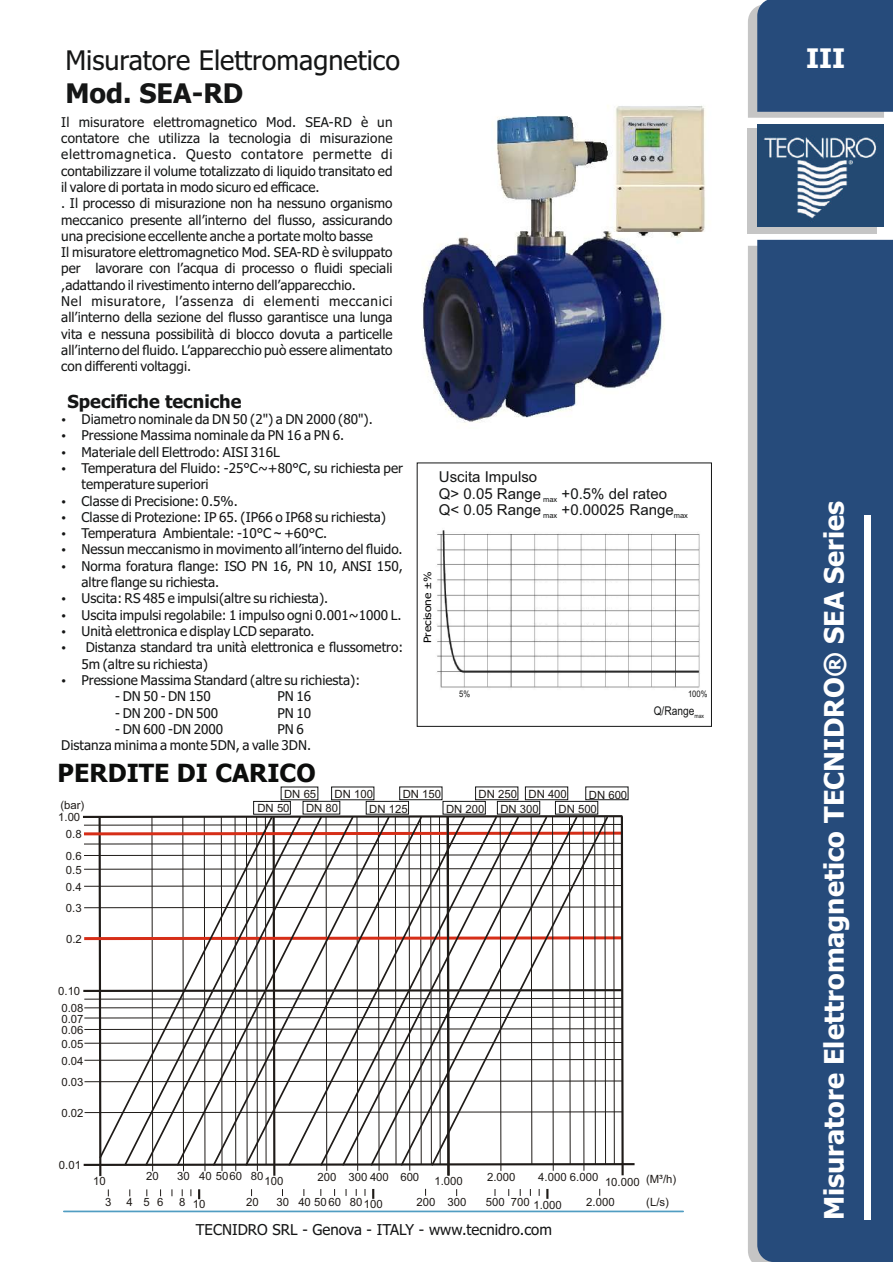
<style>
.page{position:relative;width:893px;height:1262px;background:#fff}
.page>*{position:absolute;margin:0;border:0;box-sizing:border-box;transform-origin:0 0}
.t1{font:700 27px "Tahoma";color:#fff}
.t2{font:27px "Tahoma";color:#151616}
.t3{font:700 27px "Tahoma";color:#151616}
.t4{font:700 25.05px "Tahoma";color:#0c0d0c}
.t5{font:700 18px "Tahoma";color:#151616}
.t6{font:15px/16.8px "Arial";color:#151616}
.t7{font:15px "Tahoma";color:#151616}
.t8{font:13.5px/16.4px "Tahoma";color:#151616}
.t9{font:12px "Arial";color:#151616;scale:.85 1}
.t10{font:11.4px/14.5px "Arial";color:#1f1b18}
.t11{font:10.2px "Tahoma";color:#000;scale:1.18 1}
.t12{font:9px "Arial";color:#151616;scale:.85 1}
.s1{font-family:"Arial"}
</style>
<div class="page">
<img style="left:422px;top:105px;width:284px;height:318px">
<img style="left:437px;top:530px;width:263px;height:158px">
<div style="left:748px;top:6px;width:9px;height:1256px;background:#c5c5c5"></div>
<div style="left:747px;top:128px;width:130px;height:106px;background:#c5c5c5"></div>
<div style="left:757px;top:0;width:135px;height:1262px;background:#264b7b"></div>
<div style="left:864px;top:515px;width:7px;height:705px;background:#fff"></div>
<img style="left:757px;top:124px;width:126px;height:103px">
<hr style="left:64px;top:1210px;width:619px;height:2px;background:#519dc2">
<svg style="left:198px;top:1189px;width:2px;height:10px"></svg>
<svg style="left:372px;top:1188px;width:2px;height:10px"></svg>
<svg style="left:83px;top:814px;width:552px;height:363px"></svg>
<svg style="left:546px;top:1188px;width:2px;height:10px"></svg>
<div style="left:253px;top:801px;width:37px;height:13px;border:1px solid #151616"></div>
<svg style="left:175px;top:815px;width:36px;height:352px"></svg>
<div style="left:303px;top:801px;width:37px;height:13px;border:1px solid #151616"></div>
<div style="left:366px;top:801px;width:43px;height:13px;border:1px solid #151616"></div>
<div style="left:399px;top:786px;width:43px;height:14px;border:1px solid #151616"></div>
<svg style="left:211px;top:815px;width:33px;height:352px"></svg>
<svg style="left:244px;top:815px;width:43px;height:352px"></svg>
<svg style="left:287px;top:815px;width:32px;height:352px"></svg>
<div style="left:443px;top:801px;width:42px;height:13px;border:1px solid #151616"></div>
<svg style="left:319px;top:815px;width:22px;height:352px"></svg>
<div style="left:475px;top:786px;width:43px;height:14px;border:1px solid #151616"></div>
<svg style="left:341px;top:815px;width:28px;height:352px"></svg>
<div style="left:497px;top:801px;width:43px;height:13px;border:1px solid #151616"></div>
<svg style="left:369px;top:815px;width:30px;height:352px"></svg>
<div style="left:525px;top:786px;width:43px;height:14px;border:1px solid #151616"></div>
<svg style="left:399px;top:815px;width:31px;height:352px"></svg>
<div style="left:555px;top:801px;width:43px;height:13px;border:1px solid #151616"></div>
<svg style="left:430px;top:815px;width:179px;height:352px"></svg>
<div style="left:585px;top:786px;width:43px;height:14px;border:1px solid #151616"></div>
<div style="left:417px;top:462px;width:295px;height:265px;border:1px solid #151616"></div>
<h1 class="t2" style="left:65px;top:49px;width:336px">Misuratore Elettromagnetico</h1>
<h1 class="t3" style="left:65px;top:82px;width:179px">Mod. SEA-RD</h1>
<p class="t8" style="left:61px;top:115px;width:333px">Il misuratore elettromagnetico Mod. SEA-RD è un contatore che utilizza la tecnologia di misurazione elettromagnetica. Questo contatore permette di contabilizzare il volume totalizzato di liquido transitato ed il valore di portata in modo sicuro ed efficace.<br>. Il processo di misurazione non ha nessuno organismo meccanico presente all’interno del flusso, assicurando una precisione eccellente anche a portate molto basse</p>
<p class="t8" style="left:61px;top:245px;width:333px">Il misuratore elettromagnetico Mod. SEA-RD è sviluppato per lavorare con l’acqua di processo o fluidi speciali ,adattando il rivestimento interno dell’apparecchio.<br>Nel misuratore, l’assenza di elementi meccanici all’interno della sezione del flusso garantisce una lunga vita e nessuna possibilità di blocco dovuta a particelle all’interno del fluido. L’apparecchio può essere alimentato con differenti voltaggi.</p>
<h3 class="t5" style="left:68px;top:394px;width:175px">Specifiche tecniche</h3>
<p class="t8" style="left:81px;top:412px;width:293px">Diametro nominale da DN 50 (2") a DN 2000 (80").</p>
<p class="t8" style="left:81px;top:428px;width:264px">Pressione Massima nominale da PN 16 a PN 6.</p>
<p class="t8" style="left:81px;top:444px;width:200px">Materiale dell Elettrodo: AISI 316L</p>
<p class="t8" style="left:81px;top:461px;width:323px">Temperatura del Fluido: -25°C~+80°C, su richiesta per temperature superiori</p>
<p class="t8" style="left:81px;top:493px;width:158px">Classe di Precisione: 0.5%.</p>
<p class="t8" style="left:81px;top:510px;width:306px">Classe di Protezione: IP 65. (IP66 o IP68 su richiesta)</p>
<p class="t8" style="left:81px;top:526px;width:247px">Temperatura Ambientale: -10°C <span class="s1">~</span> +60°C.</p>
<p class="t8" style="left:81px;top:542px;width:323px">Nessun meccanismo in movimento all’interno del fluido.</p>
<p class="t8" style="left:81px;top:559px;width:323px">Norma foratura flange: ISO PN 16, PN 10, ANSI 150, altre flange su richiesta.</p>
<p class="t8" style="left:81px;top:591px;width:248px">Uscita: RS 485 e impulsi(altre su richiesta).</p>
<p class="t8" style="left:81px;top:640px;width:323px;text-indent:4px">Distanza standard tra unità elettronica e flussometro:<br>5m (altre su richiesta)</p>
<p class="t8" style="left:81px;top:608px;width:321px">Uscita impulsi regolabile: 1 impulso ogni 0.001~1000 L.</p>
<p class="t8" style="left:81px;top:624px;width:235px">Unità elettronica e display LCD separato.</p>
<p class="t8" style="left:81px;top:673px;width:280px">Pressione Massima Standard (altre su richiesta):</p>
<p class="t8" style="left:115px;top:689px;width:97px">- DN 50 - DN 150</p>
<p class="t8" style="left:277px;top:689px;width:35px">PN 16</p>
<p class="t8" style="left:115px;top:705px;width:105px">- DN 200 - DN 500</p>
<p class="t8" style="left:277px;top:705px;width:35px">PN 10</p>
<p class="t8" style="left:115px;top:722px;width:109px">- DN 600 -DN 2000</p>
<p class="t8" style="left:277px;top:722px;width:28px">PN 6</p>
<p class="t8" style="left:61px;top:738px;width:251px">Distanza minima a monte 5DN, a valle 3DN.</p>
<h2 class="t4" style="left:58px;top:763px;width:259px">PERDITE DI CARICO</h2>
<p class="t6" style="left:439px;top:469px;width:250px">Uscita Impulso<br>Q&gt; 0.05 Range <sub>max</sub> +0.5% del rateo<br>Q&lt; 0.05 Range <sub>max</sub> +0.00025 Range<sub>max</sub></p>
<p class="t11" style="left:423px;top:643px;width:62px;rotate:-90deg">Precisone <span class="s1">±%</span></p>
<p class="t12" style="left:459px;top:690px;width:14px">5%</p>
<p class="t12" style="left:688px;top:690px;width:24px">100%</p>
<p class="t9" style="left:653px;top:706px;width:61px">Q/Range<sub>max</sub></p>
<p class="t10" style="left:60px;top:798px;width:25px">(bar)</p>
<p class="t10" style="left:58px;top:810px;width:24px">1.00</p>
<p class="t10" style="left:66px;top:828px;width:17px">0.8</p>
<p class="t10" style="left:66px;top:849px;width:17px">0.6</p>
<p class="t10" style="left:66px;top:863px;width:17px">0.5</p>
<p class="t10" style="left:66px;top:880px;width:17px">0.4</p>
<p class="t10" style="left:66px;top:902px;width:17px">0.3</p>
<p class="t10" style="left:66px;top:933px;width:17px">0.2</p>
<p class="t10" style="left:58px;top:984px;width:24px">0.10</p>
<p class="t10" style="left:61px;top:1002px;width:24px">0.08</p>
<p class="t10" style="left:61px;top:1012px;width:24px">0.07</p>
<p class="t10" style="left:61px;top:1023px;width:24px">0.06</p>
<p class="t10" style="left:61px;top:1037px;width:24px">0.05</p>
<p class="t10" style="left:61px;top:1054px;width:24px">0.04</p>
<p class="t10" style="left:61px;top:1076px;width:24px">0.03</p>
<p class="t10" style="left:61px;top:1106px;width:24px">0.02</p>
<p class="t10" style="left:284px;top:787px;width:34px">DN 65</p>
<p class="t10" style="left:369px;top:788px;width:40px;text-indent:-35px">DN 100<br>DN 125</p>
<p class="t10" style="left:403px;top:788px;width:40px">DN 150</p>
<p class="t10" style="left:500px;top:788px;width:40px;text-indent:-22px">DN 250<br>DN 300</p>
<p class="t10" style="left:558px;top:788px;width:40px;text-indent:-30px">DN 400<br>DN 500</p>
<p class="t10" style="left:588px;top:788px;width:40px">DN 600</p>
<p class="t10" style="left:257px;top:802px;width:34px">DN 50</p>
<p class="t10" style="left:306px;top:802px;width:34px">DN 80</p>
<p class="t10" style="left:446px;top:802px;width:40px">DN 200</p>
<p class="t10" style="left:59px;top:1158px;width:24px">0.01</p>
<p class="t10" style="left:93px;top:1174px;width:14px">10</p>
<p class="t10" style="left:146px;top:1170px;width:14px">20</p>
<p class="t10" style="left:177px;top:1170px;width:66px">30 40 5060</p>
<p class="t10" style="left:251px;top:1170px;width:14px">80</p>
<p class="t10" style="left:264px;top:1175px;width:20px">100</p>
<p class="t10" style="left:317px;top:1170px;width:103px">200 300 400 600</p>
<p class="t10" style="left:434px;top:1175px;width:30px">1.000</p>
<p class="t10" style="left:487px;top:1170px;width:30px">2.000</p>
<p class="t10" style="left:538px;top:1170px;width:103px">4.000 6.000 10.000</p>
<p class="t10" style="left:646px;top:1172px;width:32px">(M³/h)</p>
<p class="t10" style="left:105px;top:1195px;width:8px">3</p>
<p class="t10" style="left:127px;top:1195px;width:38px">4 56</p>
<p class="t10" style="left:179px;top:1198px;width:28px">8 10</p>
<p class="t10" style="left:246px;top:1195px;width:14px">20</p>
<p class="t10" style="left:276px;top:1195px;width:66px">30 40 5060</p>
<p class="t10" style="left:350px;top:1198px;width:35px">80 100</p>
<p class="t10" style="left:416px;top:1195px;width:20px">200</p>
<p class="t10" style="left:447px;top:1195px;width:20px">300</p>
<p class="t10" style="left:646px;top:1195px;width:24px">(L/s)</p>
<p class="t10" style="left:486px;top:1195px;width:77px">500 700 1.000</p>
<p class="t10" style="left:586px;top:1195px;width:30px">2.000</p>
<p class="t7" style="left:196px;top:1223px;width:357px">TECNIDRO SRL - Genova - ITALY - www.tecnidro.com</p>
<h1 class="t1" style="left:806px;top:47px;width:41px">III</h1>
<h1 class="t1" style="left:823px;top:1220px;width:720px;rotate:-90deg">Misuratore Elettromagnetico TECNIDRO® SEA Series</h1>
</div>
